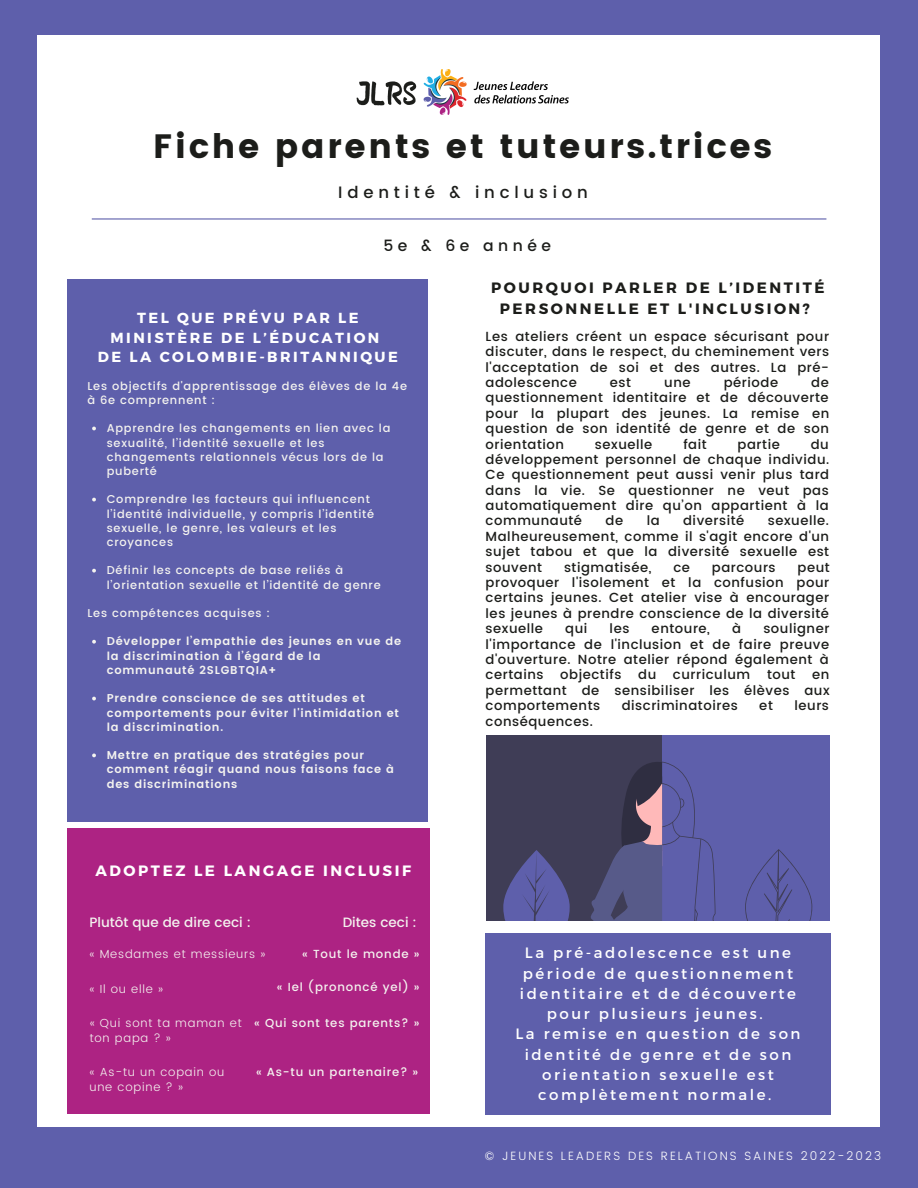
<style>
.page{position:relative;width:918px;height:1188px;background:#5e5fab}
.page>*{position:absolute;margin:0;border:0;box-sizing:border-box;transform-origin:0 0}
.t1{font:33.75px "Poppins";letter-spacing:.08em;color:#1c1d1a}
.t2{font:500 16.5px "Poppins";letter-spacing:.29em;color:#1c1d1a}
.t3{font:500 15.6px "Poppins";letter-spacing:.29em;color:#1c1d1a}
.t4{font:15px/20.2px "Montserrat";letter-spacing:.17em;color:#fff;text-align:center}
.t5{font:700 15px/20.2px "Montserrat";letter-spacing:.17em;color:#1c1d1a;text-align:center}
.t6{font:700 15px "Montserrat";letter-spacing:.17em;color:#fff}
.t7{font:700 14.55px/19.6px "Montserrat";letter-spacing:.17em;color:#fff;text-align:center}
.t8{font:500 13.5px "Poppins";color:#f4f3ef}
.t9{font:500 13.2px/15.5px "Poppins";letter-spacing:.04em;color:#1c1d1a;text-align:justify}
.t10{font:300 12px "Poppins";letter-spacing:.17em;color:#fff}
.t11{font:300 11.7px/14.7px "Poppins";letter-spacing:.07em;color:#f4f3ef}
.t12{font:500 11.7px "Poppins";letter-spacing:.07em;color:#f4f3ef}
.t13{font:500 11.4px/14.2px "Poppins";letter-spacing:.07em;color:#f4f3ef}
.t14{font:600 11.4px/14.2px "Poppins";letter-spacing:.07em;color:#f4f3ef}
</style>
<div class="page">
<div style="left:37px;top:35px;width:843px;height:1091px;background:#fff"></div>
<div style="left:67px;top:828px;width:363px;height:286px;background:#ad2383"></div>
<img style="left:356px;top:70px;width:213px;height:45px">
<hr style="left:92px;top:218px;width:734px;height:2px;background:#5e5fab">
<div style="left:67px;top:279px;width:361px;height:542px;background:#5e5fab"></div>
<svg style="left:92px;top:427px;width:4px;height:3px"></svg>
<svg style="left:92px;top:498px;width:4px;height:3px"></svg>
<svg style="left:92px;top:569px;width:4px;height:4px"></svg>
<svg style="left:92px;top:640px;width:4px;height:4px"></svg>
<svg style="left:92px;top:697px;width:4px;height:3px"></svg>
<svg style="left:92px;top:754px;width:4px;height:3px"></svg>
<div style="left:487px;top:735px;width:176px;height:186px;background:#3f3d56"></div>
<div style="left:662px;top:735px;width:168px;height:186px;background:#5e5fab"></div>
<svg style="left:591px;top:761px;width:125px;height:160px"></svg>
<svg style="left:503px;top:850px;width:67px;height:71px"></svg>
<svg style="left:745px;top:849px;width:67px;height:72px"></svg>
<div style="left:486px;top:933px;width:345px;height:181px;background:#5e5fab"></div>
<h1 class="t1" style="left:153px;top:127px;width:621px">Fiche parents et tuteurs.trices</h1>
<p class="t2" style="left:338px;top:183px;width:251px">Identité &amp; inclusion</p>
<p class="t3" style="left:383px;top:237px;width:169px">5e &amp; 6e année</p>
<p class="t7" style="left:98px;top:307px;width:302px">TEL QUE PRÉVU PAR LE<br>MINISTÈRE DE L’ÉDUCATION<br>DE LA COLOMBIE-BRITANNIQUE</p>
<p class="t13" style="left:87px;top:379px;width:321px">Les objectifs d'apprentissage des élèves de la 4e à 6e comprennent :</p>
<p class="t13" style="left:107px;top:421px;width:285px">Apprendre les changements en lien avec la sexualité, l’identité sexuelle et les changements relationnels vécus lors de la puberté</p>
<p class="t13" style="left:107px;top:492px;width:269px">Comprendre les facteurs qui influencent l’identité individuelle, y compris l’identité sexuelle, le genre, les valeurs et les croyances</p>
<p class="t13" style="left:107px;top:563px;width:276px">Définir les concepts de base reliés à l’orientation sexuelle et l’identité de genre</p>
<p class="t13" style="left:87px;top:606px;width:184px">Les compétences acquises :</p>
<p class="t14" style="left:107px;top:634px;width:296px">Développer l’empathie des jeunes en vue de la discrimination à l’égard de la communauté 2SLGBTQIA+</p>
<p class="t14" style="left:107px;top:691px;width:294px">Prendre conscience de ses attitudes et comportements pour éviter l'intimidation et la discrimination.</p>
<p class="t14" style="left:107px;top:748px;width:289px">Mettre en pratique des stratégies pour comment réagir quand nous faisons face à des discriminations</p>
<p class="t6" style="left:95px;top:861px;width:317px">ADOPTEZ LE LANGAGE INCLUSIF</p>
<p class="t8" style="left:89px;top:915px;width:163px">Plutôt que de dire ceci :</p>
<p class="t8" style="left:343px;top:915px;width:76px">Dites ceci :</p>
<p class="t11" style="left:89px;top:947px;width:178px">« Mesdames et messieurs »</p>
<p class="t11" style="left:89px;top:981px;width:75px">« Il ou elle »</p>
<p class="t11" style="left:90px;top:1016px;width:154px">« Qui sont ta maman et ton papa ? »</p>
<p class="t12" style="left:254px;top:1016px;width:167px">« Qui sont tes parents? »</p>
<p class="t12" style="left:302px;top:947px;width:119px">« Tout le monde »</p>
<p class="t12" style="left:277px;top:980px;width:144px">« Iel (prononcé yel) »</p>
<p class="t11" style="left:89px;top:1065px;width:136px">« As-tu un copain ou une copine ? »</p>
<p class="t12" style="left:256px;top:1065px;width:164px">« As-tu un partenaire? »</p>
<p class="t5" style="left:491px;top:277px;width:335px">POURQUOI PARLER DE L’IDENTITÉ<br>PERSONNELLE ET L'INCLUSION?</p>
<p class="t9" style="left:486px;top:328px;width:345px">Les ateliers créent un espace sécurisant pour discuter, dans le respect, du cheminement vers l'acceptation de soi et des autres. La pré&shy;adolescence</p>
<p class="t9" style="left:610px;top:375px;width:23px">est</p>
<p class="t9" style="left:664px;top:375px;width:28px">une</p>
<p class="t9" style="left:724px;top:375px;width:56px">période</p>
<p class="t9" style="left:486px;top:375px;width:345px;text-indent:326px">de questionnement identitaire et de découverte pour la plupart des jeunes. La remise en question de son identité de genre et de son orientation</p>
<p class="t9" style="left:595px;top:436px;width:59px">sexuelle</p>
<p class="t9" style="left:683px;top:436px;width:25px">fait</p>
<p class="t9" style="left:738px;top:436px;width:44px">partie</p>
<p class="t9" style="left:486px;top:436px;width:345px;text-indent:325px">du développement personnel de chaque individu.<br>Ce questionnement peut aussi venir plus tard dans la vie. Se questionner ne veut pas automatiquement dire qu’on appartient à la communauté</p>
<p class="t9" style="left:606px;top:513px;width:19px">de</p>
<p class="t9" style="left:647px;top:513px;width:14px">la</p>
<p class="t9" style="left:683px;top:513px;width:63px">diversité</p>
<p class="t9" style="left:486px;top:513px;width:345px;text-indent:282px">sexuelle.<br>Malheureusement, comme il s'agit encore d'un sujet tabou et que la diversité sexuelle est souvent</p>
<p class="t9" style="left:564px;top:559px;width:89px">stigmatisée,</p>
<p class="t9" style="left:673px;top:559px;width:18px">ce</p>
<p class="t9" style="left:712px;top:559px;width:65px">parcours</p>
<p class="t9" style="left:486px;top:559px;width:346px;text-indent:312px">peut provoquer l'isolement et la confusion pour certains jeunes. Cet atelier vise à encourager les jeunes à prendre conscience de la diversité sexuelle</p>
<p class="t9" style="left:565px;top:621px;width:24px">qui</p>
<p class="t9" style="left:610px;top:621px;width:21px">les</p>
<p class="t9" style="left:652px;top:621px;width:60px">entoure,</p>
<p class="t9" style="left:732px;top:621px;width:10px">à</p>
<p class="t9" style="left:486px;top:621px;width:345px;text-indent:278px">souligner l'importance de l'inclusion et de faire preuve d'ouverture. Notre atelier répond également à certains</p>
<p class="t9" style="left:560px;top:667px;width:63px">objectifs</p>
<p class="t9" style="left:638px;top:667px;width:20px">du</p>
<p class="t9" style="left:673px;top:667px;width:79px">curriculum</p>
<p class="t9" style="left:767px;top:667px;width:30px">tout</p>
<p class="t9" style="left:486px;top:667px;width:346px;text-indent:327px">en permettant de sensibiliser les élèves aux comportements</p>
<p class="t9" style="left:622px;top:698px;width:118px">discriminatoires</p>
<p class="t9" style="left:759px;top:698px;width:15px">et</p>
<p class="t9" style="left:794px;top:698px;width:36px">leurs</p>
<p class="t9" style="left:486px;top:713px;width:109px">conséquences.</p>
<p class="t4" style="left:515px;top:942px;width:287px">La pré-adolescence est une période de questionnement identitaire et de découverte pour plusieurs jeunes.<br>La remise en question de son identité de genre et de son orientation sexuelle est complètement normale.</p>
<p class="t10" style="left:485px;top:1149px;width:398px">© JEUNES LEADERS DES RELATIONS SAINES 2022-2023</p>
</div>
